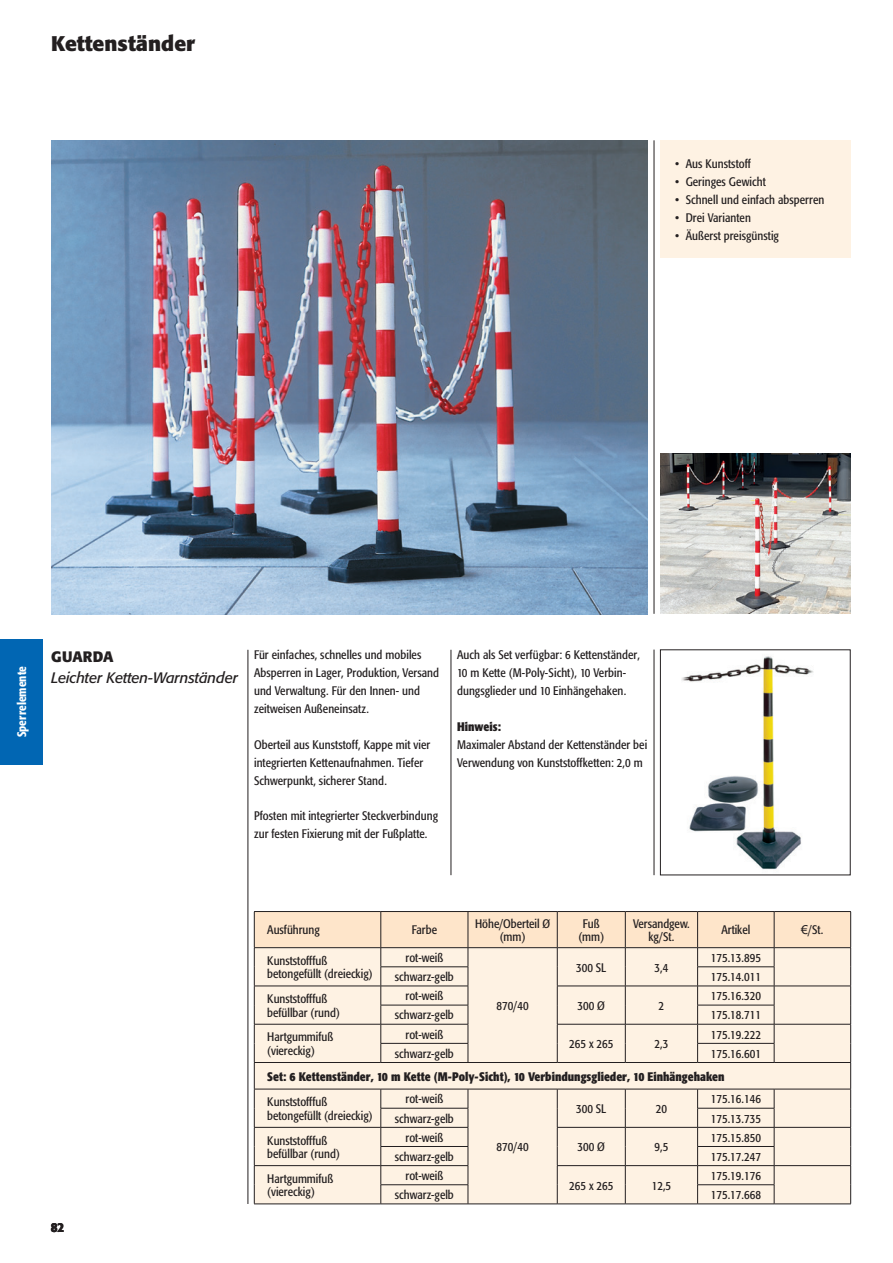
<style>
.page{position:relative;width:893px;height:1263px;background:#fff}
.page>*{position:absolute;margin:0;border:0;box-sizing:border-box;transform-origin:0 0}
.t1{font:700 21px "Formata";color:#231f20}
.t2{font:italic 15px "Formata";letter-spacing:-.01em;color:#231f20}
.t3{font:700 15px "Formata";letter-spacing:.005em;color:#231f20}
.t4{font:500 13.5px "Formata Condensed BQ";color:#231f20}
.t5{font:12.3px/17.9px "Formata Condensed BQ";letter-spacing:.005em;color:#231f20}
.t6{font:700 12.3px "Formata Condensed BQ";color:#231f20}
.t7{font:500 12.3px "Formata Condensed BQ";letter-spacing:.005em;color:#fff}
.s1{font-family:"Arial"}
</style>
<div class="page">
<hr style="left:654px;top:140px;width:1px;height:474px;background:#231f20">
<hr style="left:654px;top:650px;width:1px;height:225px;background:#231f20">
<hr style="left:248px;top:650px;width:1px;height:554px;background:#231f20">
<hr style="left:451px;top:650px;width:1px;height:225px;background:#231f20">
<div style="left:660px;top:140px;width:190px;height:118px;background:#fef2e3"></div>
<img style="left:51px;top:140px;width:596px;height:474px">
<img style="left:660px;top:453px;width:190px;height:161px">
<img style="left:681px;top:656px;width:132px;height:214px">
<svg style="left:254px;top:911px;width:597px;height:293px;background:#f4e6d7"></svg>
<hr style="left:468px;top:1203px;width:89px;height:1px;background:#231f20">
<div style="left:0;top:639px;width:43px;height:125px;background:#0166b3"></div>
<h1 class="t1" style="left:51px;top:30px;width:145px">Kettenständer</h1>
<p class="t5" style="left:675px;top:155px;width:77px">• Aus Kunststoff</p>
<p class="t5" style="left:675px;top:173px;width:92px">• Geringes Gewicht</p>
<p class="t5" style="left:675px;top:191px;width:151px">• Schnell und einfach absperren</p>
<p class="t5" style="left:675px;top:209px;width:77px">• Drei Varianten</p>
<p class="t5" style="left:675px;top:227px;width:105px">• Äußerst preisgünstig</p>
<p class="t7" style="left:14px;top:737px;width:73px;rotate:-90deg">Sperrelemente</p>
<p class="t3" style="left:51px;top:647px;width:64px">GUARDA</p>
<p class="t2" style="left:51px;top:668px;width:189px">Leichter Ketten-Warnständer</p>
<p class="t5" style="left:254px;top:646px;width:186px">Für einfaches, schnelles und mobiles Absperren in Lager, Produktion, Versand und Verwaltung. Für den Innen- und zeitweisen Außeneinsatz.</p>
<p class="t5" style="left:254px;top:736px;width:178px">Oberteil aus Kunststoff, Kappe mit vier integrierten Kettenaufnahmen. Tiefer<br>Schwerpunkt, sicherer Stand.</p>
<p class="t5" style="left:254px;top:807px;width:186px">Pfosten mit integrierter Steckverbindung zur festen Fixierung mit der Fußplatte.</p>
<p class="t5" style="left:457px;top:646px;width:184px">Auch als Set verfügbar: 6 Kettenständer,<br>10 m Kette (M-Poly-Sicht), 10 Verbin&shy;dungsglieder und 10 Einhängehaken.</p>
<p class="t6" style="left:457px;top:719px;width:46px">Hinweis:</p>
<p class="t5" style="left:457px;top:736px;width:192px">Maximaler Abstand der Kettenständer bei<br>Verwendung von Kunststoffketten: 2,0 m</p>
<p class="t4" style="left:51px;top:1219px;width:15px">82</p>
<p class="t5" style="left:267px;top:921px;width:54px">Ausführung</p>
<p class="t5" style="left:412px;top:921px;width:27px">Farbe</p>
<p class="t5" style="left:475px;top:917px;width:77px;line-height:13.5px;text-align:center">Höhe/Oberteil Ø (mm)</p>
<p class="t5" style="left:578px;top:917px;width:27px;line-height:13.5px;text-align:center">Fuß (mm)</p>
<p class="t5" style="left:633px;top:917px;width:58px;line-height:13.5px;text-align:center">Versandgew. kg/St.</p>
<p class="t5" style="left:721px;top:921px;width:30px">Artikel</p>
<p class="t5" style="left:801px;top:921px;width:24px"><span class="s1">€</span>/St.</p>
<p class="t5" style="left:267px;top:954px;width:107px;line-height:13.5px">Kunststofffuß betongefüllt (dreieckig)</p>
<p class="t5" style="left:406px;top:949px;width:39px">rot-weiß</p>
<p class="t5" style="left:497px;top:997px;width:34px">870/40</p>
<p class="t5" style="left:711px;top:949px;width:52px">175.13.895</p>
<p class="t5" style="left:576px;top:958px;width:32px">300 SL</p>
<p class="t5" style="left:654px;top:958px;width:15px">3,4</p>
<p class="t5" style="left:395px;top:968px;width:60px">schwarz-gelb</p>
<p class="t5" style="left:711px;top:968px;width:52px">175.14.011</p>
<p class="t5" style="left:267px;top:992px;width:74px;line-height:13.5px">Kunststofffuß befüllbar (rund)</p>
<p class="t5" style="left:406px;top:987px;width:39px">rot-weiß</p>
<p class="t5" style="left:711px;top:987px;width:52px">175.16.320</p>
<p class="t5" style="left:578px;top:997px;width:29px">300 Ø</p>
<p class="t5" style="left:659px;top:997px;width:7px">2</p>
<p class="t5" style="left:395px;top:1006px;width:60px">schwarz-gelb</p>
<p class="t5" style="left:711px;top:1006px;width:52px">175.18.711</p>
<p class="t5" style="left:267px;top:1030px;width:68px;line-height:13.5px">Hartgummifuß (viereckig)</p>
<p class="t5" style="left:406px;top:1025px;width:39px">rot-weiß</p>
<p class="t5" style="left:711px;top:1025px;width:52px">175.19.222</p>
<p class="t5" style="left:569px;top:1035px;width:46px">265 x 265</p>
<p class="t5" style="left:654px;top:1035px;width:15px">2,3</p>
<p class="t5" style="left:395px;top:1045px;width:60px">schwarz-gelb</p>
<p class="t5" style="left:711px;top:1045px;width:52px">175.16.601</p>
<p class="t6" style="left:267px;top:1069px;width:459px">Set: 6 Kettenständer, 10 m Kette (M-Poly-Sicht), 10 Verbindungsglieder, 10 Einhängehaken</p>
<p class="t5" style="left:267px;top:1095px;width:107px;line-height:13.5px">Kunststofffuß betongefüllt (dreieckig)</p>
<p class="t5" style="left:406px;top:1090px;width:39px">rot-weiß</p>
<p class="t5" style="left:497px;top:1138px;width:34px">870/40</p>
<p class="t5" style="left:711px;top:1090px;width:52px">175.16.146</p>
<p class="t5" style="left:576px;top:1100px;width:32px">300 SL</p>
<p class="t5" style="left:656px;top:1100px;width:13px">20</p>
<p class="t5" style="left:395px;top:1109px;width:60px">schwarz-gelb</p>
<p class="t5" style="left:711px;top:1109px;width:52px">175.13.735</p>
<p class="t5" style="left:267px;top:1134px;width:74px;line-height:13.5px">Kunststofffuß befüllbar (rund)</p>
<p class="t5" style="left:406px;top:1129px;width:39px">rot-weiß</p>
<p class="t5" style="left:711px;top:1129px;width:52px">175.15.850</p>
<p class="t5" style="left:578px;top:1138px;width:29px">300 Ø</p>
<p class="t5" style="left:654px;top:1138px;width:15px">9,5</p>
<p class="t5" style="left:395px;top:1148px;width:60px">schwarz-gelb</p>
<p class="t5" style="left:711px;top:1148px;width:52px">175.17.247</p>
<p class="t5" style="left:267px;top:1172px;width:68px;line-height:13.5px">Hartgummifuß (viereckig)</p>
<p class="t5" style="left:406px;top:1167px;width:39px">rot-weiß</p>
<p class="t5" style="left:711px;top:1167px;width:52px">175.19.176</p>
<p class="t5" style="left:569px;top:1176px;width:46px">265 x 265</p>
<p class="t5" style="left:652px;top:1176px;width:21px">12,5</p>
<p class="t5" style="left:395px;top:1186px;width:60px">schwarz-gelb</p>
<p class="t5" style="left:711px;top:1186px;width:52px">175.17.668</p>
</div>
